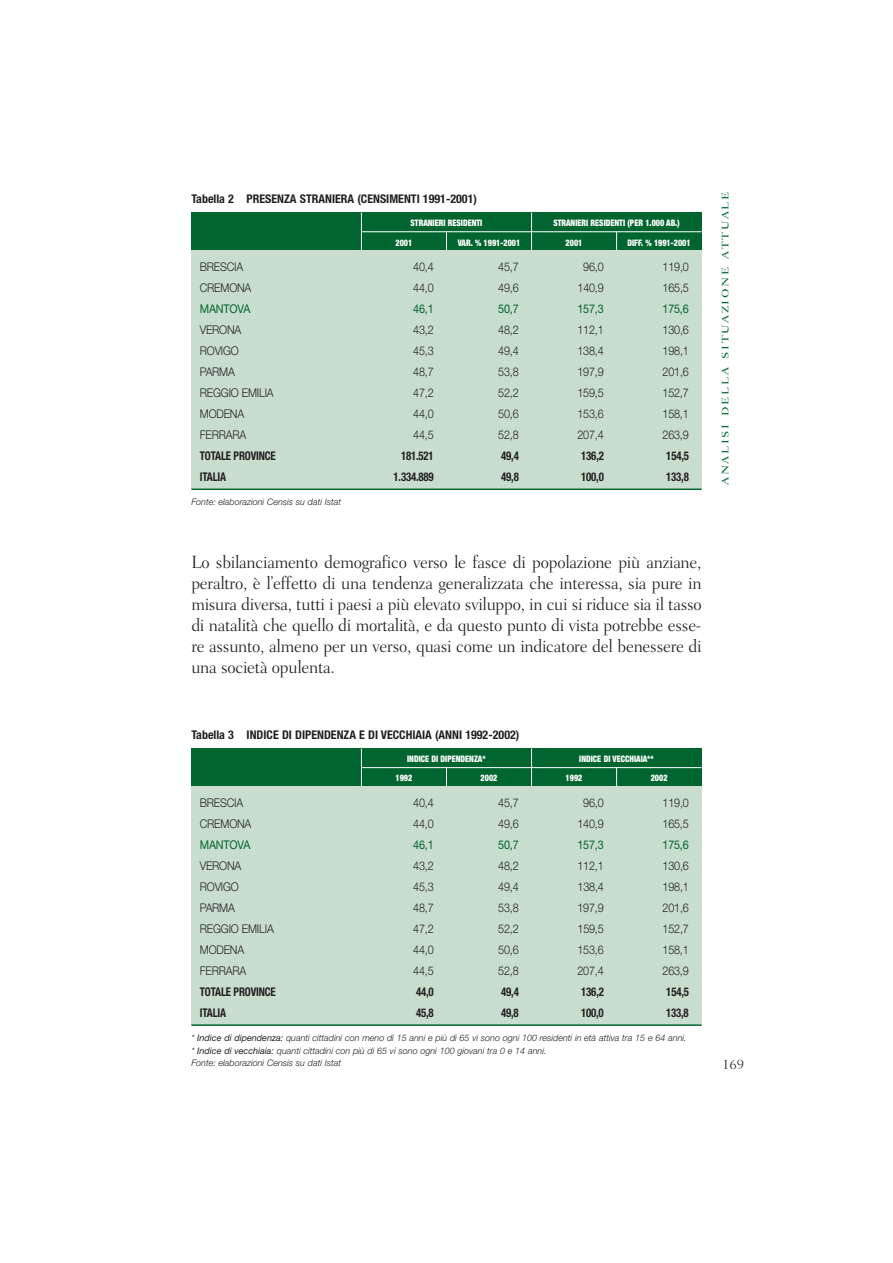
<style>
.page{position:relative;width:893px;height:1263px;background:#fff}
.page>*{position:absolute;margin:0;border:0;box-sizing:border-box;transform-origin:0 0}
.t1{font:300 18px/21px "Fairfield LH";letter-spacing:-.015em;color:#231f20;text-align:justify;scale:.95 1}
.t2{font:14.25px "Fairfield LH Light SC";letter-spacing:.095em;color:#00652e;scale:1.2 1}
.t3{font:300 14.25px "Fairfield LH";color:#231f20}
.t4{font:300 12px "Helvetica Neue";letter-spacing:-.015em;color:#231f20;scale:.9 1}
.t5{font:700 condensed 12px "Helvetica Neue";color:#231f20;scale:.9 1}
.t6{font:700 condensed 12px "Helvetica Neue";color:#231f20}
.t7{font:12px "Helvetica Neue";letter-spacing:-.015em;color:#00652e;scale:.9 1}
.t8{font:italic 300 9px/12.6px "Helvetica Neue";color:#231f20}
.t9{font:900 condensed 9px/19.2px "Helvetica Neue";color:#fff;scale:.9 1}
.s1{font-weight:400}
</style>
<div class="page">
<div style="left:191px;top:213px;width:511px;height:38px;background:#00652e"></div>
<div style="left:191px;top:251px;width:511px;height:238px;background:#c9ddcf"></div>
<hr style="left:361px;top:213px;width:1px;height:38px;background:#fff">
<svg style="left:446px;top:232px;width:1px;height:19px"></svg>
<hr style="left:531px;top:213px;width:1px;height:38px;background:#fff">
<hr style="left:191px;top:488px;width:511px;height:2px;background:#00652e">
<hr style="left:361px;top:231px;width:170px;height:1px;background:#fff">
<svg style="left:616px;top:232px;width:1px;height:19px"></svg>
<hr style="left:531px;top:231px;width:171px;height:1px;background:#fff">
<div style="left:191px;top:748px;width:511px;height:39px;background:#00652e"></div>
<div style="left:191px;top:787px;width:511px;height:238px;background:#c9ddcf"></div>
<hr style="left:361px;top:748px;width:1px;height:39px;background:#fff">
<svg style="left:446px;top:768px;width:1px;height:19px"></svg>
<hr style="left:531px;top:748px;width:1px;height:39px;background:#fff">
<hr style="left:191px;top:1024px;width:511px;height:2px;background:#00652e">
<hr style="left:361px;top:767px;width:170px;height:1px;background:#fff">
<svg style="left:616px;top:768px;width:1px;height:19px"></svg>
<hr style="left:531px;top:767px;width:171px;height:1px;background:#fff">
<p class="t6" style="left:191px;top:191px;width:287px">Tabella 2 PRESENZA STRANIERA (CENSIMENTI 1991-2001)</p>
<p class="t9" style="left:396px;top:213px;width:98px;text-indent:15px">STRANIERI RESIDENTI<br>2001</p>
<p class="t9" style="left:458px;top:233px;width:71px">VAR. % 1991-2001</p>
<p class="t9" style="left:553px;top:213px;width:142px">STRANIERI RESIDENTI (PER 1.000 AB.)</p>
<p class="t9" style="left:566px;top:233px;width:20px">2001</p>
<p class="t9" style="left:627px;top:233px;width:72px">DIFF. % 1991-2001</p>
<p class="t4" style="left:200px;top:259px;width:50px">BRESCIA</p>
<p class="t4" style="left:413px;top:259px;width:24px">40,4</p>
<p class="t4" style="left:498px;top:259px;width:24px">45,7</p>
<p class="t4" style="left:583px;top:259px;width:24px">96,0</p>
<p class="t4" style="left:662px;top:259px;width:31px">119,0</p>
<p class="t4" style="left:200px;top:280px;width:59px">CREMONA</p>
<p class="t4" style="left:413px;top:280px;width:24px">44,0</p>
<p class="t4" style="left:498px;top:280px;width:24px">49,6</p>
<p class="t4" style="left:577px;top:280px;width:31px">140,9</p>
<p class="t4" style="left:662px;top:280px;width:31px">165,5</p>
<p class="t7" style="left:200px;top:301px;width:58px">MANTOVA</p>
<p class="t7" style="left:413px;top:301px;width:24px">46,1</p>
<p class="t7" style="left:498px;top:301px;width:24px">50,7</p>
<p class="t7" style="left:577px;top:301px;width:31px">157,3</p>
<p class="t7" style="left:662px;top:301px;width:31px">175,6</p>
<p class="t4" style="left:200px;top:322px;width:48px">VERONA</p>
<p class="t4" style="left:413px;top:322px;width:24px">43,2</p>
<p class="t4" style="left:498px;top:322px;width:24px">48,2</p>
<p class="t4" style="left:577px;top:322px;width:31px">112,1</p>
<p class="t4" style="left:662px;top:322px;width:31px">130,6</p>
<p class="t4" style="left:200px;top:343px;width:45px">ROVIGO</p>
<p class="t4" style="left:413px;top:343px;width:24px">45,3</p>
<p class="t4" style="left:498px;top:343px;width:24px">49,4</p>
<p class="t4" style="left:577px;top:343px;width:31px">138,4</p>
<p class="t4" style="left:662px;top:343px;width:31px">198,1</p>
<p class="t4" style="left:200px;top:364px;width:40px">PARMA</p>
<p class="t4" style="left:413px;top:364px;width:24px">48,7</p>
<p class="t4" style="left:498px;top:364px;width:24px">53,8</p>
<p class="t4" style="left:577px;top:364px;width:31px">197,9</p>
<p class="t4" style="left:662px;top:364px;width:31px">201,6</p>
<p class="t4" style="left:200px;top:385px;width:84px">REGGIO EMILIA</p>
<p class="t4" style="left:413px;top:385px;width:24px">47,2</p>
<p class="t4" style="left:498px;top:385px;width:24px">52,2</p>
<p class="t4" style="left:577px;top:385px;width:31px">159,5</p>
<p class="t4" style="left:662px;top:385px;width:31px">152,7</p>
<p class="t4" style="left:200px;top:406px;width:51px">MODENA</p>
<p class="t4" style="left:413px;top:406px;width:24px">44,0</p>
<p class="t4" style="left:498px;top:406px;width:24px">50,6</p>
<p class="t4" style="left:577px;top:406px;width:31px">153,6</p>
<p class="t4" style="left:662px;top:406px;width:31px">158,1</p>
<p class="t4" style="left:200px;top:427px;width:53px">FERRARA</p>
<p class="t4" style="left:413px;top:427px;width:24px">44,5</p>
<p class="t4" style="left:498px;top:427px;width:24px">52,8</p>
<p class="t4" style="left:577px;top:427px;width:31px">207,4</p>
<p class="t4" style="left:662px;top:427px;width:31px">263,9</p>
<p class="t5" style="left:200px;top:448px;width:86px">TOTALE PROVINCE</p>
<p class="t5" style="left:401px;top:448px;width:38px">181.521</p>
<p class="t5" style="left:501px;top:448px;width:21px">49,4</p>
<p class="t5" style="left:581px;top:448px;width:27px">136,2</p>
<p class="t5" style="left:666px;top:448px;width:27px">154,5</p>
<p class="t5" style="left:200px;top:469px;width:31px">ITALIA</p>
<p class="t5" style="left:394px;top:469px;width:46px">1.334.889</p>
<p class="t5" style="left:501px;top:469px;width:21px">49,8</p>
<p class="t5" style="left:581px;top:469px;width:27px">100,0</p>
<p class="t5" style="left:666px;top:469px;width:27px">133,8</p>
<p class="t8" style="left:191px;top:495px;width:151px">Fonte: elaborazioni Censis su dati Istat</p>
<p class="t1" style="left:191px;top:553px;width:539px">Lo sbilanciamento demografico verso le fasce di popolazione più anziane, peraltro, è l’effetto di una tendenza generalizzata che interessa, sia pure in misura diversa, tutti i paesi a più elevato sviluppo, in cui si riduce sia il tasso di natalità che quello di mortalità, e da questo punto di vista potrebbe esse&shy;re assunto, almeno per un verso, quasi come un indicatore del benessere di una società opulenta.</p>
<p class="t2" style="left:718px;top:485px;width:246px;rotate:-90deg">analisi della situazione attuale</p>
<p class="t6" style="left:191px;top:727px;width:330px">Tabella 3 INDICE DI DIPENDENZA E DI VECCHIAIA (ANNI 1992-2002)</p>
<p class="t9" style="left:396px;top:749px;width:102px;text-indent:12px">INDICE DI DIPENDENZA*<br>1992</p>
<p class="t9" style="left:481px;top:768px;width:20px">2002</p>
<p class="t9" style="left:579px;top:749px;width:84px">INDICE DI VECCHIAIA**</p>
<p class="t9" style="left:566px;top:768px;width:20px">1992</p>
<p class="t9" style="left:651px;top:768px;width:20px">2002</p>
<p class="t4" style="left:200px;top:795px;width:50px">BRESCIA</p>
<p class="t4" style="left:413px;top:795px;width:24px">40,4</p>
<p class="t4" style="left:498px;top:795px;width:24px">45,7</p>
<p class="t4" style="left:583px;top:795px;width:24px">96,0</p>
<p class="t4" style="left:662px;top:795px;width:31px">119,0</p>
<p class="t4" style="left:200px;top:816px;width:59px">CREMONA</p>
<p class="t4" style="left:413px;top:816px;width:24px">44,0</p>
<p class="t4" style="left:498px;top:816px;width:24px">49,6</p>
<p class="t4" style="left:577px;top:816px;width:31px">140,9</p>
<p class="t4" style="left:662px;top:816px;width:31px">165,5</p>
<p class="t7" style="left:200px;top:837px;width:58px">MANTOVA</p>
<p class="t7" style="left:413px;top:837px;width:24px">46,1</p>
<p class="t7" style="left:498px;top:837px;width:24px">50,7</p>
<p class="t7" style="left:577px;top:837px;width:31px">157,3</p>
<p class="t7" style="left:662px;top:837px;width:31px">175,6</p>
<p class="t4" style="left:200px;top:858px;width:48px">VERONA</p>
<p class="t4" style="left:413px;top:858px;width:24px">43,2</p>
<p class="t4" style="left:498px;top:858px;width:24px">48,2</p>
<p class="t4" style="left:577px;top:858px;width:31px">112,1</p>
<p class="t4" style="left:662px;top:858px;width:31px">130,6</p>
<p class="t4" style="left:200px;top:879px;width:45px">ROVIGO</p>
<p class="t4" style="left:413px;top:879px;width:24px">45,3</p>
<p class="t4" style="left:498px;top:879px;width:24px">49,4</p>
<p class="t4" style="left:577px;top:879px;width:31px">138,4</p>
<p class="t4" style="left:663px;top:879px;width:31px">198,1</p>
<p class="t4" style="left:200px;top:900px;width:40px">PARMA</p>
<p class="t4" style="left:413px;top:900px;width:24px">48,7</p>
<p class="t4" style="left:498px;top:900px;width:24px">53,8</p>
<p class="t4" style="left:577px;top:900px;width:31px">197,9</p>
<p class="t4" style="left:662px;top:900px;width:31px">201,6</p>
<p class="t4" style="left:200px;top:921px;width:84px">REGGIO EMILIA</p>
<p class="t4" style="left:413px;top:921px;width:24px">47,2</p>
<p class="t4" style="left:498px;top:921px;width:24px">52,2</p>
<p class="t4" style="left:577px;top:921px;width:31px">159,5</p>
<p class="t4" style="left:663px;top:921px;width:31px">152,7</p>
<p class="t4" style="left:200px;top:942px;width:51px">MODENA</p>
<p class="t4" style="left:413px;top:942px;width:24px">44,0</p>
<p class="t4" style="left:498px;top:942px;width:24px">50,6</p>
<p class="t4" style="left:577px;top:942px;width:31px">153,6</p>
<p class="t4" style="left:662px;top:942px;width:31px">158,1</p>
<p class="t4" style="left:200px;top:963px;width:53px">FERRARA</p>
<p class="t4" style="left:413px;top:963px;width:24px">44,5</p>
<p class="t4" style="left:498px;top:963px;width:24px">52,8</p>
<p class="t4" style="left:577px;top:963px;width:31px">207,4</p>
<p class="t4" style="left:662px;top:963px;width:31px">263,9</p>
<p class="t5" style="left:200px;top:984px;width:86px">TOTALE PROVINCE</p>
<p class="t5" style="left:416px;top:984px;width:21px">44,0</p>
<p class="t5" style="left:501px;top:984px;width:21px">49,4</p>
<p class="t5" style="left:581px;top:984px;width:27px">136,2</p>
<p class="t5" style="left:666px;top:984px;width:27px">154,5</p>
<p class="t5" style="left:200px;top:1005px;width:31px">ITALIA</p>
<p class="t5" style="left:416px;top:1005px;width:21px">45,8</p>
<p class="t5" style="left:501px;top:1005px;width:21px">49,8</p>
<p class="t5" style="left:581px;top:1005px;width:27px">100,0</p>
<p class="t5" style="left:666px;top:1005px;width:27px">133,8</p>
<p class="t8" style="left:191px;top:1031px;width:497px">* <span class="s1">Indice di dipendenza:</span> quanti cittadini con meno di 15 anni e più di 65 vi sono ogni 100 residenti in età attiva tra 15 e 64 anni. * <span class="s1">Indice di vecchiaia:</span> quanti cittadini con più di 65 vi sono ogni 100 giovani tra 0 e 14 anni.<br>Fonte: elaborazioni Censis su dati Istat</p>
<p class="t3" style="left:722px;top:1058px;width:24px">169</p>
</div>
